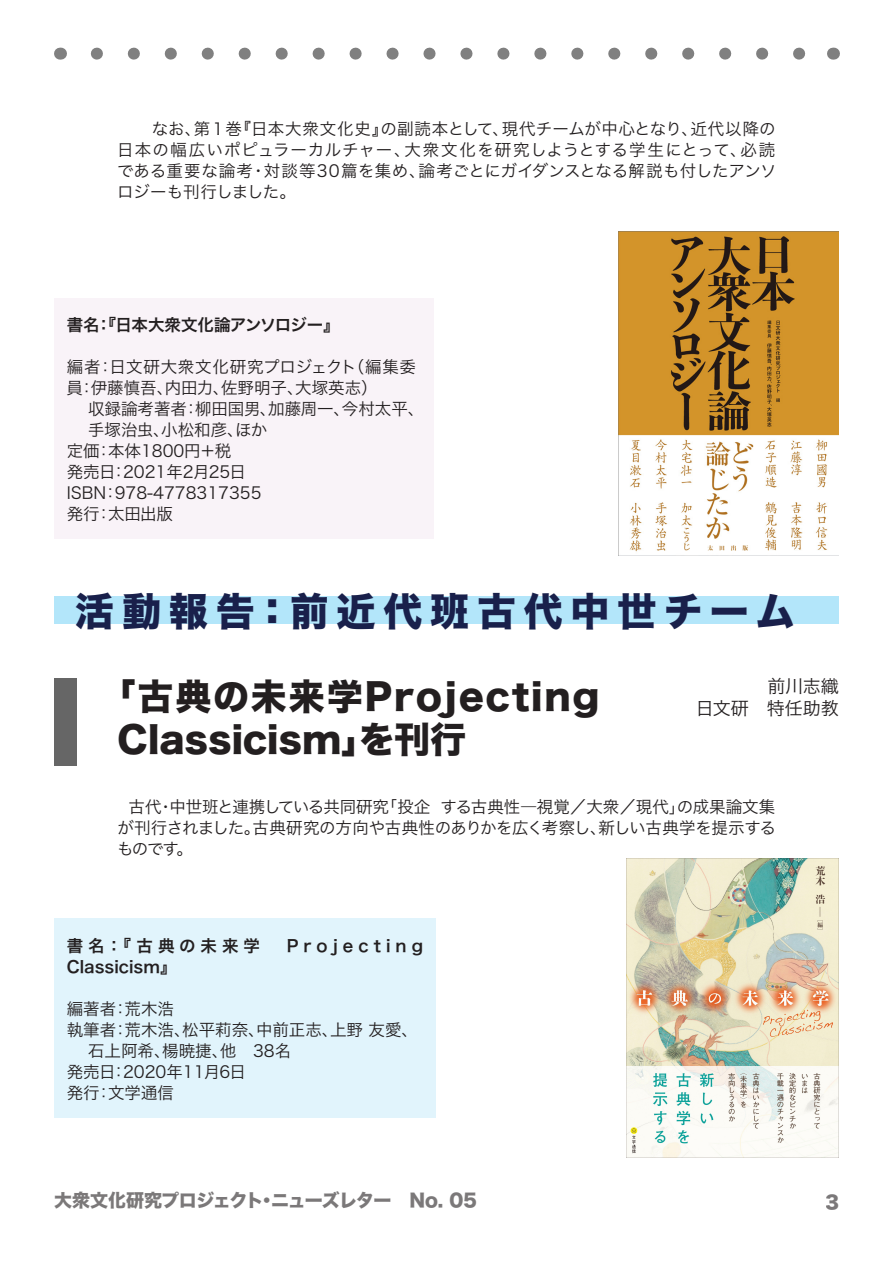
<style>
.page{position:relative;width:893px;height:1263px;background:#fff}
.page>*{position:absolute;margin:0;border:0;box-sizing:border-box;transform-origin:0 0}
.t1{font:39px "Hira Kaku Std W8";letter-spacing:.2em;color:#19204b}
.t2{font:36px/43.2px "Hira Kaku Std W8";letter-spacing:.05em;color:#231f20}
.t3{font:18px "Hira Kaku Std W8";letter-spacing:-.045em;color:#231f20}
.t4{font:18px "Hira Kaku Pro W3";color:#231f20}
.t5{font:16.5px/21px "Hira Kaku Pro W3";color:#231f20}
.t6{font:16.5px "Hira Kaku Pro W3";letter-spacing:.02em;color:#231f20}
.t7{font:16.5px "Hira Kaku Pro W3";letter-spacing:.055em;color:#231f20}
.t8{font:16.5px/21px "Hira Kaku Pro W6";letter-spacing:.305em;color:#231f20}
.t9{font:16.5px "Hira Kaku Pro W6";color:#231f20}
</style>
<div class="page">
<svg style="left:97px;top:48px;width:709px;height:12px"></svg>
<svg style="left:60px;top:48px;width:1px;height:12px"></svg>
<svg style="left:833px;top:48px;width:1px;height:12px"></svg>
<div style="left:54px;top:298px;width:379px;height:241px;background:#f9f3f8"></div>
<div style="left:54px;top:918px;width:382px;height:200px;background:#e1f4fc"></div>
<div style="left:54px;top:596px;width:785px;height:28px;background:#b3e6fa"></div>
<div style="left:54px;top:678px;width:22px;height:87px;background:#666"></div>
<img style="left:618px;top:231px;width:221px;height:325px">
<img style="left:627px;top:858px;width:212px;height:300px">
<p class="t6" style="left:152px;top:114px;width:625px">なお、第１巻『日本大衆文化史』の副読本として、現代チームが中心となり、近代以降の</p>
<p class="t7" style="left:117px;top:135px;width:660px">日本の幅広いポピュラーカルチャー、大衆文化を研究しようとする学生にとって、必読</p>
<p class="t5" style="left:117px;top:159px;width:661px">である重要な論考・対談等30篇を集め、論考ごとにガイダンスとなる解説も付したアンソロジーも刊行しました。</p>
<p class="t9" style="left:67px;top:310px;width:274px">書名：『日本大衆文化論アンソロジー』</p>
<p class="t5" style="left:66px;top:355px;width:351px">編者：日文研大衆文化研究プロジェクト（編集委員：伊藤慎吾、内田力、佐野明子、大塚英志）</p>
<p class="t5" style="left:88px;top:397px;width:338px">収録論考著者：柳田国男、加藤周一、今村太平、手塚治虫、小松和彦、ほか</p>
<p class="t5" style="left:67px;top:439px;width:166px">定価：本体1800円＋税</p>
<p class="t5" style="left:67px;top:460px;width:181px">発売日：2021年2月25日</p>
<p class="t5" style="left:67px;top:481px;width:196px">ISBN：978-4778317355</p>
<p class="t5" style="left:67px;top:502px;width:108px">発行：太田出版</p>
<p class="t1" style="left:75px;top:590px;width:721px">活動報告：前近代班古代中世チーム</p>
<p class="t2" style="left:118px;top:676px;width:483px;text-indent:-18px">「古典の未来学Projecting<br>Classicism」を刊行　</p>
<p class="t4" style="left:768px;top:670px;width:73px">前川志織</p>
<p class="t4" style="left:696px;top:692px;width:145px">日文研　特任助教</p>
<p class="t5" style="left:117px;top:795px;width:661px;text-align:justify;text-indent:12px">古代・中世班と連携している共同研究「投企 する古典性―視覚／大衆／現代」の成果論文集が刊行されました。古典研究の方向や古典性のありかを広く考察し、新しい古典学を提示するものです。</p>
<p class="t8" style="left:67px;top:935px;width:358px">書名：『古典の未来学　Projecting<br>Classicism』</p>
<p class="t5" style="left:67px;top:997px;width:109px">編著者：荒木浩</p>
<p class="t5" style="left:67px;top:1018px;width:353px">執筆者：荒木浩、松平莉奈、中前正志、上野 友愛、</p>
<p class="t5" style="left:88px;top:1039px;width:205px">石上阿希、楊暁捷、他　38名</p>
<p class="t5" style="left:67px;top:1060px;width:181px">発売日：2020年11月6日</p>
<p class="t5" style="left:67px;top:1081px;width:109px">発行：文学通信</p>
<p class="t3" style="left:54px;top:1190px;width:425px">大衆文化研究プロジェクト・ニューズレター　No. 05</p>
<p class="t3" style="left:826px;top:1192px;width:15px">3</p>
</div>
